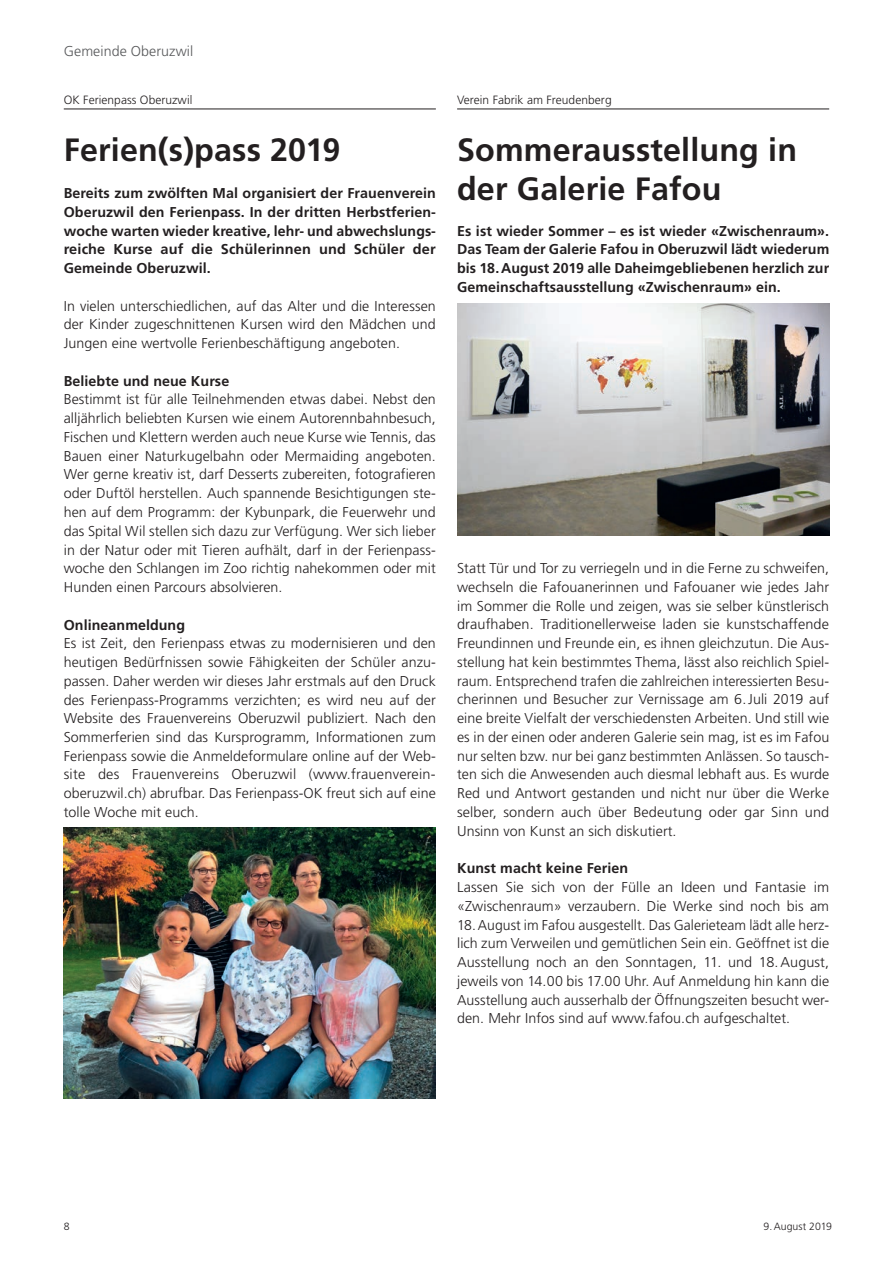
<style>
.page{position:relative;width:893px;height:1263px;background:#fff}
.page>*{position:absolute;margin:0;border:0;box-sizing:border-box;transform-origin:0 0}
.t1{font:700 32.25px/39px "Frutiger LT Std";letter-spacing:.005em;color:#231f20}
.t2{font:300 14.25px/18.8px "Frutiger LT Std";letter-spacing:.005em;color:#231f20;text-align:justify}
.t3{font:700 14.25px/18.8px "Frutiger LT Std";letter-spacing:.005em;color:#231f20;text-align:justify}
.t4{font:300 14.25px "Frutiger LT Std";letter-spacing:.005em;color:#57585a}
.t5{font:300 12px "Frutiger LT Std";letter-spacing:.005em;color:#231f20}
.t6{font:300 10.5px "Frutiger LT Std";letter-spacing:.005em;color:#231f20}
</style>
<div class="page">
<hr style="left:457px;top:109px;width:372px;height:1px;background:#231f20">
<img style="left:457px;top:304px;width:372px;height:232px">
<hr style="left:64px;top:109px;width:372px;height:1px;background:#231f20">
<img style="left:64px;top:827px;width:372px;height:271px">
<p class="t4" style="left:64px;top:43px;width:131px">Gemeinde Oberuzwil</p>
<p class="t5" style="left:64px;top:93px;width:130px">OK Ferienpass Oberuzwil</p>
<h1 class="t1" style="left:64px;top:130px;width:278px">Ferien(s)pass 2019</h1>
<p class="t3" style="left:64px;top:184px;width:374px">Bereits zum zwölften Mal organisiert der Frauenverein Oberuzwil den Ferienpass. In der dritten Herbstferien&shy;woche warten wieder kreative, lehr- und abwechslungs&shy;reiche Kurse auf die Schülerinnen und Schüler der Gemeinde Oberuzwil.</p>
<p class="t2" style="left:64px;top:297px;width:374px">In vielen unterschiedlichen, auf das Alter und die Interessen der Kinder zugeschnittenen Kursen wird den Mädchen und Jungen eine wertvolle Ferienbeschäftigung angeboten.</p>
<p class="t3" style="left:64px;top:371px;width:167px">Beliebte und neue Kurse</p>
<p class="t2" style="left:64px;top:390px;width:374px">Bestimmt ist für alle Teilnehmenden etwas dabei. Nebst den alljährlich beliebten Kursen wie einem Autorennbahnbesuch, Fischen und Klettern werden auch neue Kurse wie Tennis, das Bauen einer Naturkugelbahn oder Mermaiding angeboten.<br>Wer gerne kreativ ist, darf Desserts zubereiten, fotografieren oder Duftöl herstellen. Auch spannende Besichtigungen ste&shy;hen auf dem Programm: der Kybunpark, die Feuerwehr und das Spital Wil stellen sich dazu zur Verfügung. Wer sich lieber in der Natur oder mit Tieren aufhält, darf in der Ferienpass&shy;woche den Schlangen im Zoo richtig nahekommen oder mit Hunden einen Parcours absolvieren.</p>
<p class="t3" style="left:64px;top:615px;width:123px">Onlineanmeldung</p>
<p class="t2" style="left:64px;top:634px;width:374px">Es ist Zeit, den Ferienpass etwas zu modernisieren und den heutigen Bedürfnissen sowie Fähigkeiten der Schüler anzu&shy;passen. Daher werden wir dieses Jahr erstmals auf den Druck des Ferienpass-Programms verzichten; es wird neu auf der Website des Frauenvereins Oberuzwil publiziert. Nach den Sommerferien sind das Kursprogramm, Informationen zum Ferienpass sowie die Anmeldeformulare online auf der Web&shy;site des Frauenvereins Oberuzwil (www.frauenverein&shy;oberuzwil.ch) abrufbar. Das Ferienpass-OK freut sich auf eine tolle Woche mit euch.</p>
<p class="t5" style="left:457px;top:93px;width:156px">Verein Fabrik am Freudenberg</p>
<h1 class="t1" style="left:457px;top:130px;width:341px">Sommerausstellung in der Galerie Fafou</h1>
<p class="t3" style="left:457px;top:221px;width:374px">Es ist wieder Sommer – es ist wieder «Zwischenraum».<br>Das Team der Galerie Fafou in Oberuzwil lädt wiederum bis 18.August 2019 alle Daheimgebliebenen herzlich zur Gemeinschaftsausstellung «Zwischenraum» ein.</p>
<p class="t2" style="left:457px;top:559px;width:374px">Statt Tür und Tor zu verriegeln und in die Ferne zu schweifen, wechseln die Fafouanerinnen und Fafouaner wie jedes Jahr im Sommer die Rolle und zeigen, was sie selber künstlerisch draufhaben. Traditionellerweise laden sie kunstschaffende Freundinnen und Freunde ein, es ihnen gleichzutun. Die Aus&shy;stellung hat kein bestimmtes Thema, lässt also reichlich Spiel&shy;raum. Entsprechend trafen die zahlreichen interessierten Besu&shy;cherinnen und Besucher zur Vernissage am 6.Juli 2019 auf eine breite Vielfalt der verschiedensten Arbeiten. Und still wie es in der einen oder anderen Galerie sein mag, ist es im Fafou nur selten bzw. nur bei ganz bestimmten Anlässen. So tausch&shy;ten sich die Anwesenden auch diesmal lebhaft aus. Es wurde Red und Antwort gestanden und nicht nur über die Werke selber, sondern auch über Bedeutung oder gar Sinn und Unsinn von Kunst an sich diskutiert.</p>
<p class="t3" style="left:457px;top:859px;width:173px">Kunst macht keine Ferien</p>
<p class="t2" style="left:457px;top:878px;width:374px">Lassen Sie sich von der Fülle an Ideen und Fantasie im «Zwischenraum» verzaubern. Die Werke sind noch bis am 18.August im Fafou ausgestellt. Das Galerieteam lädt alle herz&shy;lich zum Verweilen und gemütlichen Sein ein. Geöffnet ist die Ausstellung noch an den Sonntagen, 11. und 18.August, jeweils von 14.00 bis 17.00 Uhr. Auf Anmeldung hin kann die Ausstellung auch ausserhalb der Öffnungszeiten besucht wer&shy;den. Mehr Infos sind auf www.fafou.ch aufgeschaltet.</p>
<p class="t6" style="left:64px;top:1220px;width:7px">8</p>
<p class="t6" style="left:763px;top:1220px;width:70px">9.August 2019</p>
</div>
